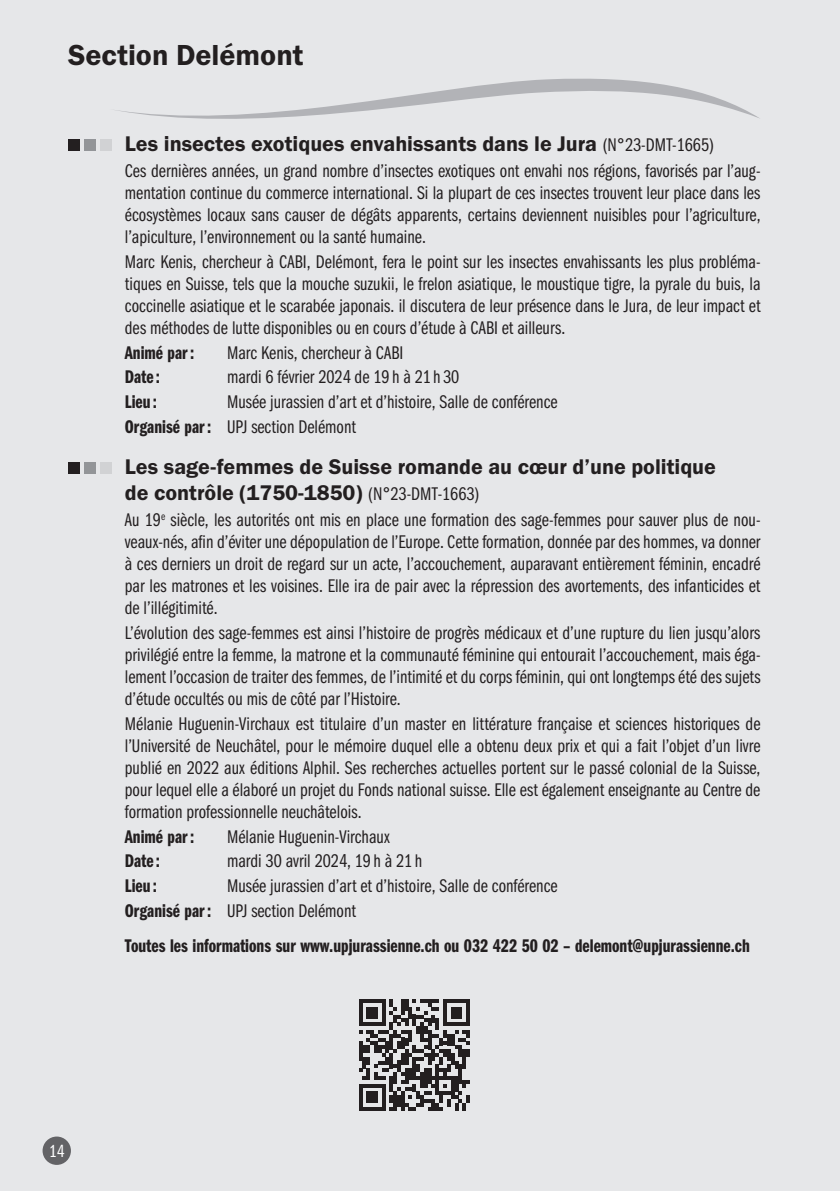
<style>
.page{position:relative;width:840px;height:1191px;background:#fff}
.page>*{position:absolute;margin:0;border:0;box-sizing:border-box;transform-origin:0 0}
.Activité_gauche{font:30px "Franklin Gothic URW Dem";color:#231f20}
.Titre_cours{font:22px/26.4px "Franklin Gothic URW Dem";color:#231f20}
.justifié{font:19px/22px "Franklin Gothic URW Com Boo";color:#231f20;text-align:justify}
.justifié-2{font:19px "Franklin Gothic URW Com Dem";color:#231f20}
.t1{font:18px "Franklin Gothic URW Com Boo";color:#fff}
.s1{font-family:"Franklin Gothic URW Com Boo";font-size:19px}
.s2{font-family:"Franklin Gothic URW Com Dem"}
</style>
<div class="page">
<div style="left:0;top:0;width:839px;height:1191px;background:#e6e7e9"></div>
<div style="left:43px;top:1136px;width:28px;height:28px;background:#636366;border-radius:50%"></div>
<svg style="left:116px;top:78px;width:644px;height:41px"></svg>
<div style="left:68px;top:140px;width:11px;height:11px;background:#231f20"></div>
<div style="left:84px;top:140px;width:11px;height:11px;background:#939598"></div>
<div style="left:101px;top:140px;width:11px;height:11px;background:#d1d2d4"></div>
<div style="left:68px;top:462px;width:11px;height:11px;background:#231f20"></div>
<div style="left:84px;top:462px;width:11px;height:11px;background:#939598"></div>
<div style="left:101px;top:462px;width:11px;height:11px;background:#d1d2d4"></div>
<svg style="left:359px;top:999px;width:110px;height:111px"></svg>
<p class="Activité_gauche" style="left:68px;top:37px;width:237px">Section Delémont</p>
<p class="Titre_cours" style="left:125px;top:130px;width:590px">Les insectes exotiques envahissants dans le Jura <span class="s1">(N°23-DMT-1665)</span></p>
<p class="justifié" style="left:125px;top:159px;width:637px">Ces dernières années, un grand nombre d’insectes exotiques ont envahi nos régions, favorisés par l’aug&shy;mentation continue du commerce international. Si la plupart de ces insectes trouvent leur place dans les écosystèmes locaux sans causer de dégâts apparents, certains deviennent nuisibles pour l’agriculture, l’apiculture, l’environnement ou la santé humaine.</p>
<p class="justifié" style="left:125px;top:249px;width:636px">Marc Kenis, chercheur à CABI, Delémont, fera le point sur les insectes envahissants les plus probléma&shy;tiques en Suisse, tels que la mouche suzukii, le frelon asiatique, le moustique tigre, la pyrale du buis, la coccinelle asiatique et le scarabée japonais. il discutera de leur présence dans le Jura, de leur impact et des méthodes de lutte disponibles ou en cours d’étude à CABI et ailleurs.</p>
<p class="justifié-2" style="left:125px;top:339px;width:71px">Animé par:</p>
<p class="justifié" style="left:227px;top:340px;width:178px">Marc Kenis, chercheur à CABI</p>
<p class="justifié-2" style="left:125px;top:364px;width:37px">Date:</p>
<p class="justifié" style="left:227px;top:365px;width:234px">mardi 6 février 2024 de 19 h à 21 h 30</p>
<p class="justifié-2" style="left:125px;top:388px;width:34px">Lieu :</p>
<p class="justifié" style="left:227px;top:390px;width:332px">Musée jurassien d’art et d’histoire, Salle de conférence</p>
<p class="justifié" style="left:125px;top:415px;width:232px"><span class="s2">Organisé par:</span> UPJ section Delémont</p>
<p class="Titre_cours" style="left:125px;top:453px;width:592px">Les sage-femmes de Suisse romande au cœur d’une politique de contrôle (1750-1850) <span class="s1">(N°23-DMT-1663)</span></p>
<p class="justifié" style="left:125px;top:508px;width:636px">Au 19<sup>e</sup> siècle, les autorités ont mis en place une formation des sage-femmes pour sauver plus de nou&shy;veaux-nés, afin d’éviter une dépopulation de l’Europe. Cette formation, donnée par des hommes, va donner à ces derniers un droit de regard sur un acte, l’accouchement, auparavant entièrement féminin, encadré par les matrones et les voisines. Elle ira de pair avec la répression des avortements, des infanticides et de l’illégitimité.</p>
<p class="justifié" style="left:125px;top:620px;width:636px">L’évolution des sage-femmes est ainsi l’histoire de progrès médicaux et d’une rupture du lien jusqu’alors privilégié entre la femme, la matrone et la communauté féminine qui entourait l’accouchement, mais éga&shy;lement l’occasion de traiter des femmes, de l’intimité et du corps féminin, qui ont longtemps été des sujets d’étude occultés ou mis de côté par l’Histoire.</p>
<p class="justifié" style="left:125px;top:711px;width:637px">Mélanie Huguenin-Virchaux est titulaire d’un master en littérature française et sciences historiques de l’Université de Neuchâtel, pour le mémoire duquel elle a obtenu deux prix et qui a fait l’objet d’un livre publié en 2022 aux éditions Alphil. Ses recherches actuelles portent sur le passé colonial de la Suisse, pour lequel elle a élaboré un projet du Fonds national suisse. Elle est également enseignante au Centre de formation professionnelle neuchâtelois.</p>
<p class="justifié-2" style="left:125px;top:823px;width:71px">Animé par:</p>
<p class="justifié" style="left:227px;top:824px;width:164px">Mélanie Huguenin-Virchaux</p>
<p class="justifié-2" style="left:125px;top:848px;width:37px">Date:</p>
<p class="justifié" style="left:227px;top:849px;width:196px">mardi 30 avril 2024, 19 h à 21 h</p>
<p class="justifié-2" style="left:125px;top:872px;width:34px">Lieu :</p>
<p class="justifié" style="left:227px;top:874px;width:332px">Musée jurassien d’art et d’histoire, Salle de conférence</p>
<p class="justifié" style="left:125px;top:899px;width:232px"><span class="s2">Organisé par:</span> UPJ section Delémont</p>
<p class="justifié-2" style="left:125px;top:932px;width:626px">Toutes les informations sur www.upjurassienne.ch ou 032 422 50 02 – delemont@upjurassienne.ch</p>
<p class="t1" style="left:49px;top:1138px;width:17px">14</p>
</div>
